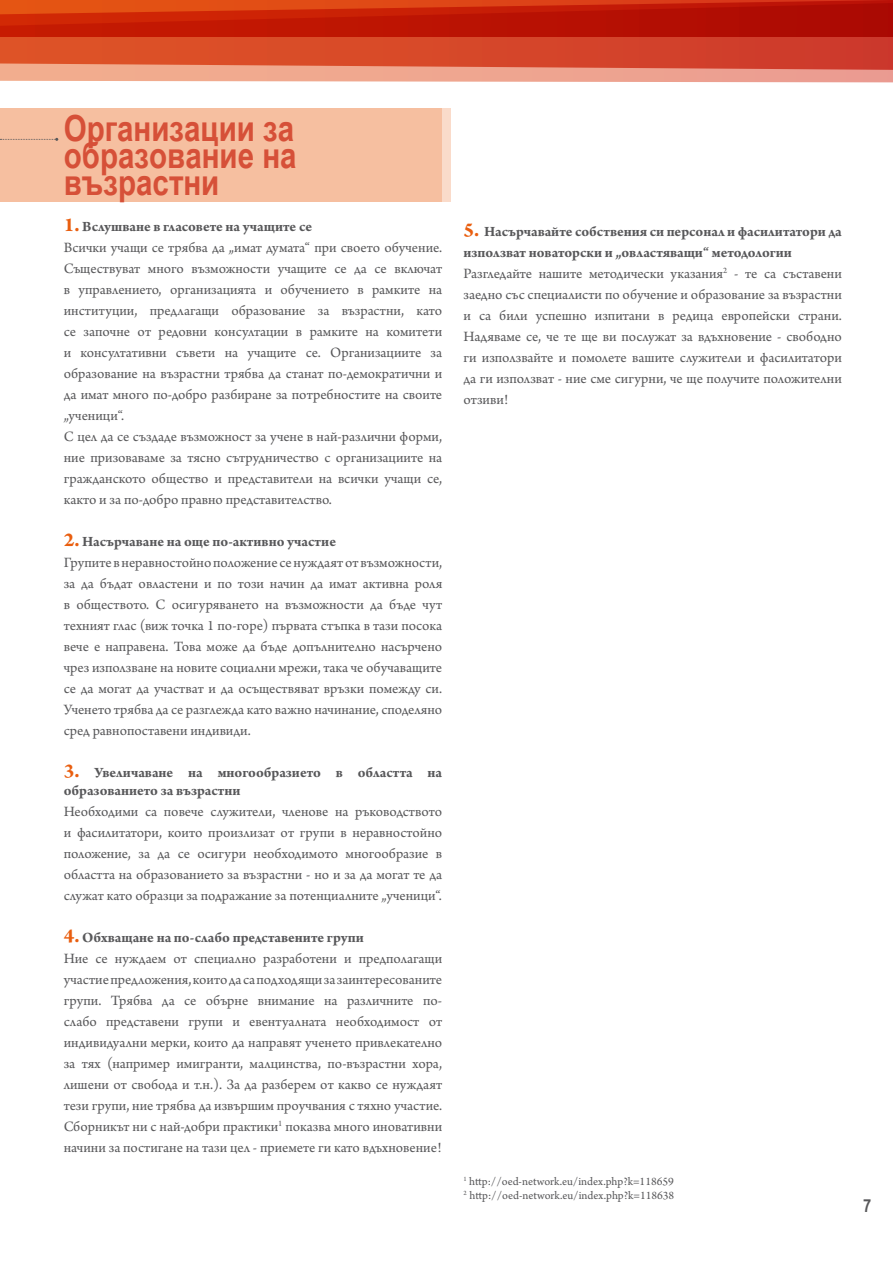
<style>
.page{position:relative;width:893px;height:1263px;background:#fff}
.page>*{position:absolute;margin:0;border:0;box-sizing:border-box;transform-origin:0 0}
.t1{font:700 36px/27px "Arial Narrow";color:#d65038;text-align:justify}
.t2{font:700 18px "Arial Narrow";color:#58585a}
.t3{font:15px/21px "Arno Pro";color:#58585a}
.t4{font:700 15px/18px "Arno Pro";color:#58585a}
.t5{font:12px/14.4px "Arno Pro";color:#58585a}
.s1{font-weight:700;font-size:21px;color:#e95e0f}
.s2{font-weight:700}
.s3{font-size:21px;color:#e95e0f}
</style>
<div class="page">
<svg style="left:0;top:0;width:893px;height:3px;background:#db4114"></svg>
<svg style="left:0;top:3px;width:893px;height:79px;background:#d1472e"></svg>
<div style="left:0;top:108px;width:450px;height:94px;background:linear-gradient(to bottom,#fadbca,#fadbca)"></div>
<div style="left:0;top:108px;width:441px;height:94px;background:#f6bfa0"></div>
<svg style="left:0;top:138px;width:58px;height:3px"></svg>
<h1 class="t1" style="left:64px;top:113px;width:234px">Организации за образование на възрастни</h1>
<p class="t3" style="left:64px;top:217px;width:380px"><span class="s1">1.</span> <span class="s2">Вслушване в гласовете на учащите се<br></span>Всички учащи се трябва да „имат думата“ при своето обучение.<br>Съществуват много възможности учащите се да се включат в управлението, организацията и обучението в рамките на институции, предлагащи образование за възрастни, като се започне от редовни консултации в рамките на комитети и консултативни съвети на учащите се. Организациите за образование на възрастни трябва да станат по-демократични и да имат много по-добро разбиране за потребностите на своите „ученици“.<br>С цел да се създаде възможност за учене в най-различни форми, ние призоваваме за тясно сътрудничество с организациите на гражданското общество и представители на всички учащи се, както и за по-добро правно представителство.</p>
<p class="t3" style="left:64px;top:532px;width:380px"><span class="s1">2.</span> <span class="s2">Насърчаване на още по-активно участие<br></span>Групите в неравностойно положение се нуждаят от възможности, за да бъдат овластени и по този начин да имат активна роля в обществото. С осигуряването на възможности да бъде чут техният глас (виж точка 1 по-горе) първата стъпка в тази посока вече е направена. Това може да бъде допълнително насърчено чрез използване на новите социални мрежи, така че обучаващите се да могат да участват и да осъществяват връзки помежду си.<br>Ученето трябва да се разглежда като важно начинание, споделяно сред равнопоставени индивиди.</p>
<p class="t4" style="left:64px;top:764px;width:380px"><span class="s3">3.</span> Увеличаване на многообразието в областта на образованието за възрастни</p>
<p class="t3" style="left:64px;top:802px;width:380px;text-align:justify">Необходими са повече служители, членове на ръководството и фасилитатори, които произлизат от групи в неравностойно положение, за да се осигури необходимото многообразие в областта на образованието за възрастни - но и за да могат те да служат като образци за подражание за потенциалните „ученици“.</p>
<p class="t3" style="left:64px;top:928px;width:380px"><span class="s1">4.</span> <span class="s2">Обхващане на по-слабо представените групи<br></span>Ние се нуждаем от специално разработени и предполагащи участие предложения, които да са подходящи за заинтересованите групи. Трябва да се обърне внимание на различните по&shy;слабо представени групи и евентуалната необходимост от индивидуални мерки, които да направят ученето привлекателно за тях (например имигранти, малцинства, по-възрастни хора, лишени от свобода и т.н.). За да разберем от какво се нуждаят тези групи, ние трябва да извършим проучвания с тяхно участие.<br>Сборникът ни с най-добри практики<sup>1</sup> показва много иновативни начини за постигане на тази цел - приемете ги като вдъхновение!</p>
<p class="t3" style="left:463px;top:221px;width:380px"><span class="s1">5.</span> <span class="s2">Насърчавайте собствения си персонал и фасилитатори да използват новаторски и „овластяващи“ методологии </span>Разгледайте нашите методически указания<sup>2</sup> - те са съставени заедно със специалисти по обучение и образование за възрастни и са били успешно изпитани в редица европейски страни.<br>Надяваме се, че те ще ви послужат за вдъхновение - свободно ги използвайте и помолете вашите служители и фасилитатори да ги използват - ние сме сигурни, че ще получите положителни отзиви!</p>
<p class="t5" style="left:463px;top:1175px;width:212px"><sup>1</sup> http://oed-network.eu/index.php?k=118659<br><sup>2</sup> http://oed-network.eu/index.php?k=118638</p>
<p class="t2" style="left:863px;top:1192px;width:10px">7</p>
</div>
